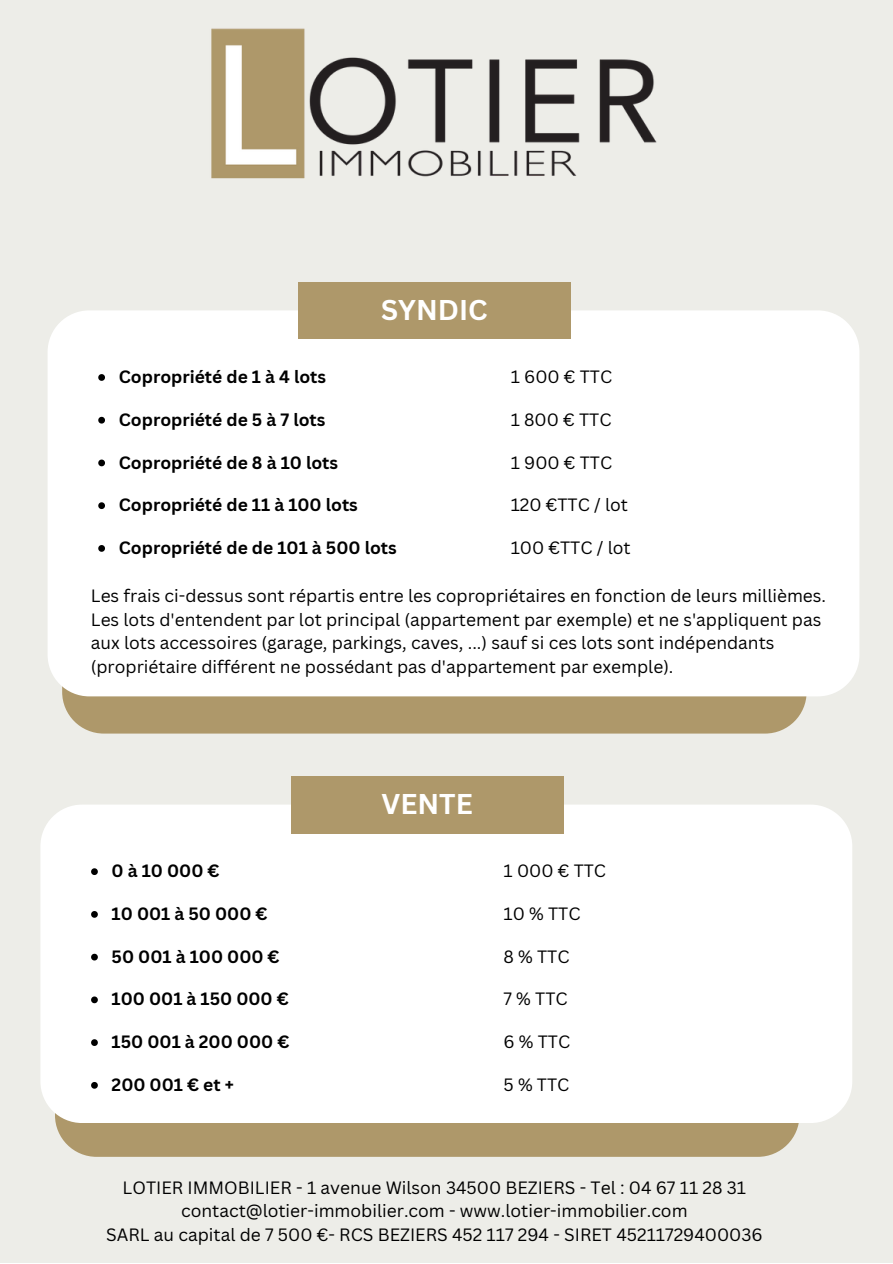
<style>
.page{position:relative;width:893px;height:1264px;background:#fff}
.page>*{position:absolute;margin:0;border:0;box-sizing:border-box;transform-origin:0 0}
.t1{font:700 27.9px "Canva Sans";color:#fff}
.t2{font:17.4px/23.5px "Canva Sans";color:#000}
.t3{font:700 17.4px "Canva Sans";color:#000}
.t4{font:700 17.4px "Canva Sans";letter-spacing:.12em;color:#000}
</style>
<div class="page">
<div style="left:0;top:0;width:892px;height:1262px;background:#edede8"></div>
<div style="left:62px;top:327px;width:744px;height:406px;background:#ae986a;border-radius:42px"></div>
<div style="left:48px;top:310px;width:811px;height:386px;background:#fff;border-radius:42px"></div>
<img style="left:211px;top:28px;width:446px;height:151px">
<div style="left:298px;top:282px;width:273px;height:57px;background:#ae986a"></div>
<svg style="left:98px;top:374px;width:7px;height:7px"></svg>
<svg style="left:98px;top:417px;width:7px;height:6px"></svg>
<svg style="left:98px;top:459px;width:7px;height:7px"></svg>
<svg style="left:98px;top:502px;width:7px;height:7px"></svg>
<svg style="left:98px;top:545px;width:7px;height:7px"></svg>
<div style="left:55px;top:821px;width:744px;height:335px;background:#ae986a;border-radius:42px"></div>
<div style="left:40px;top:804px;width:812px;height:318px;background:#fff;border-radius:42px"></div>
<div style="left:291px;top:776px;width:272px;height:57px;background:#ae986a"></div>
<svg style="left:91px;top:868px;width:7px;height:7px"></svg>
<svg style="left:91px;top:911px;width:7px;height:6px"></svg>
<svg style="left:91px;top:953px;width:7px;height:7px"></svg>
<svg style="left:91px;top:996px;width:7px;height:7px"></svg>
<svg style="left:91px;top:1039px;width:7px;height:6px"></svg>
<svg style="left:91px;top:1082px;width:7px;height:6px"></svg>
<p class="t1" style="left:381px;top:290px;width:108px">SYNDIC</p>
<p class="t3" style="left:119px;top:364px;width:209px">Copropriété de 1 à 4 lots</p>
<p class="t3" style="left:119px;top:407px;width:208px">Copropriété de 5 à 7 lots</p>
<p class="t3" style="left:119px;top:450px;width:221px">Copropriété de 8 à 10 lots</p>
<p class="t3" style="left:119px;top:492px;width:240px">Copropriété de 11 à 100 lots</p>
<p class="t3" style="left:119px;top:535px;width:279px">Copropriété de de 101 à 500 lots</p>
<p class="t2" style="left:510px;top:364px;width:103px">1 600 € TTC</p>
<p class="t2" style="left:510px;top:407px;width:102px">1 800 € TTC</p>
<p class="t2" style="left:510px;top:450px;width:103px">1 900 € TTC</p>
<p class="t2" style="left:510px;top:493px;width:119px">120 €TTC / lot</p>
<p class="t2" style="left:510px;top:535px;width:121px">100 €TTC / lot</p>
<p class="t2" style="left:91px;top:583px;width:736px">Les frais ci-dessus sont répartis entre les copropriétaires en fonction de leurs millièmes.</p>
<p class="t2" style="left:91px;top:607px;width:732px">Les lots d'entendent par lot principal (appartement par exemple) et ne s'appliquent pas aux lots accessoires (garage, parkings, caves, ...) sauf si ces lots sont indépendants (propriétaire différent ne possédant pas d'appartement par exemple).</p>
<p class="t4" style="left:112px;top:858px;width:109px">0à10000€</p>
<p class="t3" style="left:112px;top:901px;width:157px">10 001 à 50 000 €</p>
<p class="t3" style="left:112px;top:944px;width:169px">50 001 à 100 000 €</p>
<p class="t3" style="left:112px;top:986px;width:179px">100 001 à 150 000 €</p>
<p class="t3" style="left:112px;top:1029px;width:179px">150 001 à 200 000 €</p>
<p class="t3" style="left:112px;top:1072px;width:124px">200 001 € et +</p>
<p class="t1" style="left:381px;top:784px;width:93px">VENTE</p>
<p class="t2" style="left:503px;top:858px;width:104px">1 000 € TTC</p>
<p class="t2" style="left:503px;top:901px;width:78px">10 % TTC</p>
<p class="t2" style="left:503px;top:944px;width:68px">8 % TTC</p>
<p class="t2" style="left:503px;top:986px;width:66px">7 % TTC</p>
<p class="t2" style="left:503px;top:1029px;width:68px">6 % TTC</p>
<p class="t2" style="left:503px;top:1072px;width:67px">5 % TTC</p>
<p class="t2" style="left:123px;top:1175px;width:625px">LOTIER IMMOBILIER - 1 avenue Wilson 34500 BEZIERS - Tel : 04 67 11 28 31</p>
<p class="t2" style="left:181px;top:1198px;width:508px">contact@lotier-immobilier.com - www.lotier-immobilier.com</p>
<p class="t2" style="left:106px;top:1222px;width:658px">SARL au capital de 7 500 €- RCS BEZIERS 452 117 294 - SIRET 45211729400036</p>
</div>
